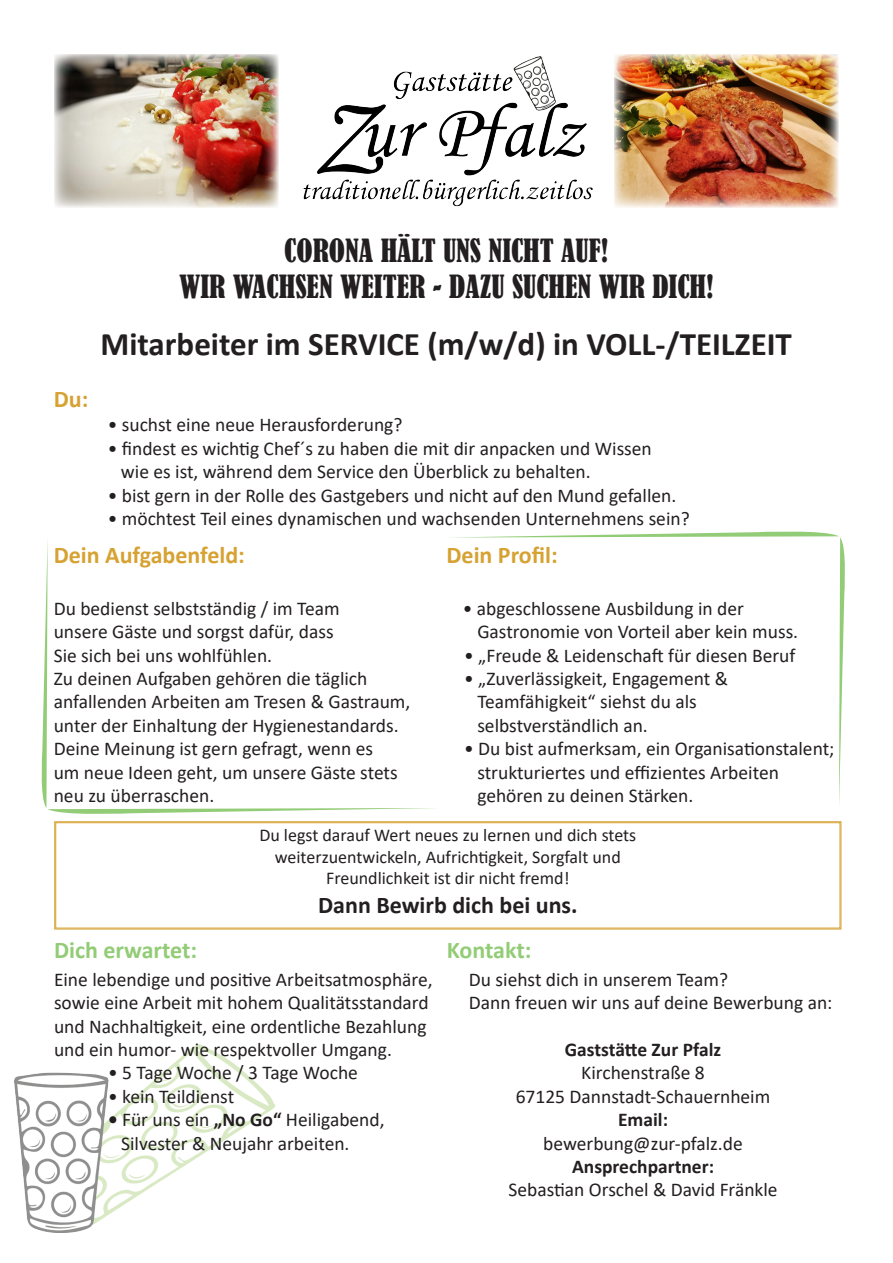
<style>
.page{position:relative;width:893px;height:1263px;background:#fff}
.page>*{position:absolute;margin:0;border:0;box-sizing:border-box;transform-origin:0 0}
.t1{font:700 33px "Calibri";color:#231f20}
.t2{font:condensed 30px "Bernard";color:#231f20}
.t3{font:700 24px "Calibri";color:#d6a232}
.t4{font:700 24px "Calibri";color:#231f20}
.t5{font:700 24px "Calibri";color:#93cc76}
.t6{font:19.5px/23.4px "Calibri";color:#231f20}
.t7{font:700 19.5px "Calibri";color:#231f20}
.t8{font:18px "Calibri";color:#231f20}
.s1{font-weight:700}
</style>
<div class="page">
<img style="left:15px;top:1045px;width:260px;height:187px">
<img style="left:303px;top:57px;width:290px;height:150px">
<img style="left:54px;top:54px;width:225px;height:153px">
<img style="left:614px;top:54px;width:225px;height:153px">
<svg style="left:54px;top:821px;width:787px;height:108px"></svg>
<div style="left:55px;top:822px;width:785px;height:106px;border:1px solid #d6a232"></div>
<svg style="left:41px;top:541px;width:394px;height:273px"></svg>
<svg style="left:451px;top:531px;width:394px;height:273px"></svg>
<p class="t3" style="left:54px;top:382px;width:36px">Du:</p>
<p class="t2" style="left:284px;top:233px;width:326px">CORONA HÄLT UNS NICHT AUF!</p>
<p class="t2" style="left:179px;top:269px;width:536px">WIR WACHSEN WEITER - DAZU SUCHEN WIR DICH!</p>
<p class="t1" style="left:101px;top:321px;width:693px">Mitarbeiter im SERVICE (m/w/d) in VOLL-/TEILZEIT</p>
<p class="t6" style="left:108px;top:413px;width:296px">• suchst eine neue Herausforderung?</p>
<p class="t6" style="left:121px;top:436px;width:532px;text-indent:-13px">• findest es wichtig Chef´s zu haben die mit dir anpacken und Wissen wie es ist, während dem Service den Überblick zu behalten.</p>
<p class="t6" style="left:108px;top:483px;width:570px">• bist gern in der Rolle des Gastgebers und nicht auf den Mund gefallen.</p>
<p class="t6" style="left:108px;top:506px;width:583px">• möchtest Teil eines dynamischen und wachsenden Unternehmens sein?</p>
<p class="t3" style="left:446px;top:538px;width:113px">Dein Profil:</p>
<p class="t6" style="left:463px;top:596px;width:283px">• abgeschlossene Ausbildung in der</p>
<p class="t6" style="left:477px;top:620px;width:322px">Gastronomie von Vorteil aber kein muss.</p>
<p class="t6" style="left:464px;top:643px;width:333px">• „Freude &amp; Leidenschaft für diesen Beruf</p>
<p class="t6" style="left:464px;top:666px;width:265px">• „Zuverlässigkeit, Engagement &amp;</p>
<p class="t6" style="left:477px;top:690px;width:221px">Teamfähigkeit“ siehst du als</p>
<p class="t6" style="left:477px;top:713px;width:172px">selbstverständlich an.</p>
<p class="t6" style="left:464px;top:737px;width:372px">• Du bist aufmerksam, ein Organisationstalent;</p>
<p class="t6" style="left:477px;top:760px;width:303px">strukturiertes und effizientes Arbeiten</p>
<p class="t6" style="left:477px;top:783px;width:217px">gehören zu deinen Stärken.</p>
<p class="t3" style="left:54px;top:538px;width:193px">Dein Aufgabenfeld:</p>
<p class="t6" style="left:54px;top:596px;width:287px">Du bedienst selbstständig / im Team</p>
<p class="t6" style="left:54px;top:620px;width:281px">unsere Gäste und sorgst dafür, dass</p>
<p class="t6" style="left:54px;top:643px;width:220px">Sie sich bei uns wohlfühlen.</p>
<p class="t6" style="left:54px;top:666px;width:315px">Zu deinen Aufgaben gehören die täglich</p>
<p class="t6" style="left:54px;top:690px;width:358px">anfallenden Arbeiten am Tresen &amp; Gastraum, unter der Einhaltung der Hygienestandards.</p>
<p class="t6" style="left:54px;top:737px;width:321px">Deine Meinung ist gern gefragt, wenn es</p>
<p class="t6" style="left:54px;top:760px;width:346px">um neue Ideen geht, um unsere Gäste stets</p>
<p class="t6" style="left:54px;top:783px;width:162px">neu zu überraschen.</p>
<p class="t8" style="left:259px;top:822px;width:378px">Du legst darauf Wert neues zu lernen und dich stets</p>
<p class="t8" style="left:275px;top:844px;width:347px">weiterzuentwickeln, Aufrichtigkeit, Sorgfalt und</p>
<p class="t8" style="left:326px;top:866px;width:245px">Freundlichkeit ist dir nicht fremd!</p>
<p class="t4" style="left:318px;top:888px;width:261px">Dann Bewirb dich bei uns.</p>
<p class="t5" style="left:54px;top:933px;width:145px">Dich erwartet:</p>
<p class="t6" style="left:54px;top:967px;width:380px">Eine lebendige und positive Arbeitsatmosphäre, sowie eine Arbeit mit hohem Qualitätsstandard und Nachhaltigkeit, eine ordentliche Bezahlung und ein humor- wie respektvoller Umgang.</p>
<p class="t6" style="left:108px;top:1061px;width:251px">• 5 Tage Woche / 3 Tage Woche</p>
<p class="t6" style="left:108px;top:1084px;width:128px">• kein Teildienst</p>
<p class="t6" style="left:108px;top:1107px;width:278px"><span class="s1">•</span> Für uns ein <span class="s1">„No Go“</span> Heiligabend,</p>
<p class="t6" style="left:121px;top:1131px;width:230px">Silvester &amp; Neujahr arbeiten.</p>
<p class="t5" style="left:447px;top:933px;width:86px">Kontakt:</p>
<p class="t6" style="left:469px;top:967px;width:261px">Du siehst dich in unserem Team?</p>
<p class="t6" style="left:469px;top:990px;width:365px">Dann freuen wir uns auf deine Bewerbung an:</p>
<p class="t7" style="left:565px;top:1036px;width:158px">Gaststätte Zur Pfalz</p>
<p class="t6" style="left:581px;top:1061px;width:125px">Kirchenstraße 8</p>
<p class="t6" style="left:516px;top:1084px;width:256px">67125 Dannstadt-Schauernheim</p>
<p class="t7" style="left:618px;top:1106px;width:51px">Email:</p>
<p class="t6" style="left:543px;top:1131px;width:201px">bewerbung@zur-pfalz.de</p>
<p class="t7" style="left:572px;top:1153px;width:144px">Ansprechpartner:</p>
<p class="t6" style="left:508px;top:1178px;width:271px">Sebastian Orschel &amp; David Fränkle</p>
</div>
